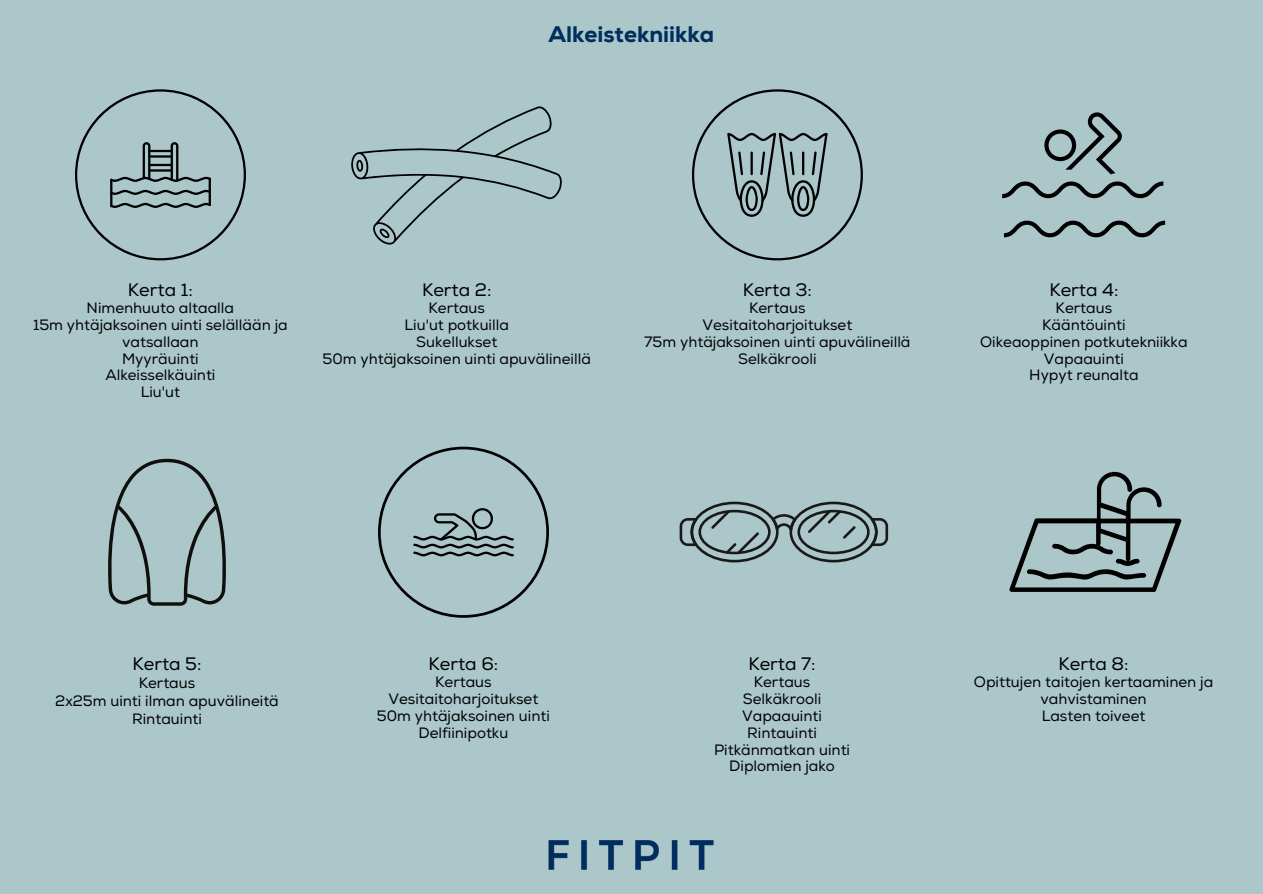
<style>
.page{position:relative;width:1263px;height:894px;background:#fff}
.page>*{position:absolute;margin:0;border:0;box-sizing:border-box;transform-origin:0 0}
.t1{font:800 22.5px "Nexa";color:#002e5d}
.t2{font:18px "Nexa";color:#000}
.t3{font:15px/16.8px "Nexa";color:#000;text-align:center}
</style>
<div class="page">
<div style="left:0;top:0;width:1263px;height:893px;background:#abc7ca"></div>
<svg style="left:680px;top:501px;width:208px;height:61px"></svg>
<svg style="left:108px;top:458px;width:118px;height:147px"></svg>
<svg style="left:378px;top:446px;width:171px;height:171px"></svg>
<svg style="left:1009px;top:471px;width:172px;height:120px"></svg>
<svg style="left:1004px;top:220px;width:161px;height:17px"></svg>
<svg style="left:1003px;top:181px;width:160px;height:17px"></svg>
<svg style="left:1044px;top:112px;width:78px;height:62px"></svg>
<svg style="left:75px;top:89px;width:171px;height:171px"></svg>
<svg style="left:692px;top:89px;width:171px;height:171px"></svg>
<svg style="left:351px;top:106px;width:211px;height:138px"></svg>
<img style="left:548px;top:840px;width:166px;height:30px">
<p class="t1" style="left:548px;top:27px;width:167px">Alkeistekniikka</p>
<p class="t2" style="left:128px;top:279px;width:66px">Kerta 1:</p>
<p class="t3" style="left:87px;top:300px;width:149px">Nimenhuuto altaalla</p>
<p class="t3" style="left:33px;top:316px;width:256px">15m yhtäjaksoinen uinti selällään ja vatsallaan</p>
<p class="t3" style="left:122px;top:350px;width:78px">Myyräuinti</p>
<p class="t3" style="left:105px;top:367px;width:112px">Alkeisselkäuinti</p>
<p class="t3" style="left:141px;top:384px;width:41px">Liu'ut</p>
<p class="t2" style="left:422px;top:279px;width:71px">Kerta 2:</p>
<p class="t3" style="left:428px;top:300px;width:58px">Kertaus</p>
<p class="t3" style="left:405px;top:316px;width:106px">Liu'ut potkuilla</p>
<p class="t3" style="left:416px;top:333px;width:83px">Sukellukset</p>
<p class="t3" style="left:323px;top:350px;width:270px">50m yhtäjaksoinen uinti apuvälineillä</p>
<p class="t2" style="left:743px;top:279px;width:71px">Kerta 3:</p>
<p class="t3" style="left:749px;top:300px;width:58px">Kertaus</p>
<p class="t3" style="left:702px;top:316px;width:151px">Vesitaitoharjoitukset</p>
<p class="t3" style="left:644px;top:333px;width:268px">75m yhtäjaksoinen uinti apuvälineillä</p>
<p class="t3" style="left:738px;top:350px;width:80px">Selkäkrooli</p>
<p class="t2" style="left:1049px;top:279px;width:71px">Kerta 4:</p>
<p class="t3" style="left:1056px;top:300px;width:58px">Kertaus</p>
<p class="t3" style="left:1042px;top:316px;width:85px">Kääntöuinti</p>
<p class="t3" style="left:980px;top:333px;width:209px">Oikeaoppinen potkutekniikka</p>
<p class="t3" style="left:1044px;top:350px;width:81px">Vapaauinti</p>
<p class="t3" style="left:1029px;top:367px;width:111px">Hypyt reunalta</p>
<p class="t2" style="left:132px;top:653px;width:71px">Kerta 5:</p>
<p class="t3" style="left:139px;top:675px;width:58px">Kertaus</p>
<p class="t3" style="left:55px;top:693px;width:225px">2x25m uinti ilman apuvälineitä</p>
<p class="t3" style="left:132px;top:711px;width:71px">Rintauinti</p>
<p class="t2" style="left:429px;top:653px;width:71px">Kerta 6:</p>
<p class="t3" style="left:435px;top:673px;width:58px">Kertaus</p>
<p class="t3" style="left:388px;top:690px;width:151px">Vesitaitoharjoitukset</p>
<p class="t3" style="left:377px;top:707px;width:174px">50m yhtäjaksoinen uinti</p>
<p class="t3" style="left:418px;top:724px;width:91px">Delfiinipotku</p>
<p class="t2" style="left:748px;top:653px;width:69px">Kerta 7:</p>
<p class="t3" style="left:754px;top:673px;width:58px">Kertaus</p>
<p class="t3" style="left:743px;top:690px;width:80px">Selkäkrooli</p>
<p class="t3" style="left:742px;top:707px;width:81px">Vapaauinti</p>
<p class="t3" style="left:747px;top:724px;width:71px">Rintauinti</p>
<p class="t3" style="left:714px;top:741px;width:138px">Pitkänmatkan uinti</p>
<p class="t3" style="left:729px;top:758px;width:107px">Diplomien jako</p>
<p class="t2" style="left:1059px;top:653px;width:71px">Kerta 8:</p>
<p class="t3" style="left:974px;top:673px;width:241px">Opittujen taitojen kertaaminen ja vahvistaminen</p>
<p class="t3" style="left:1042px;top:707px;width:105px">Lasten toiveet</p>
</div>
